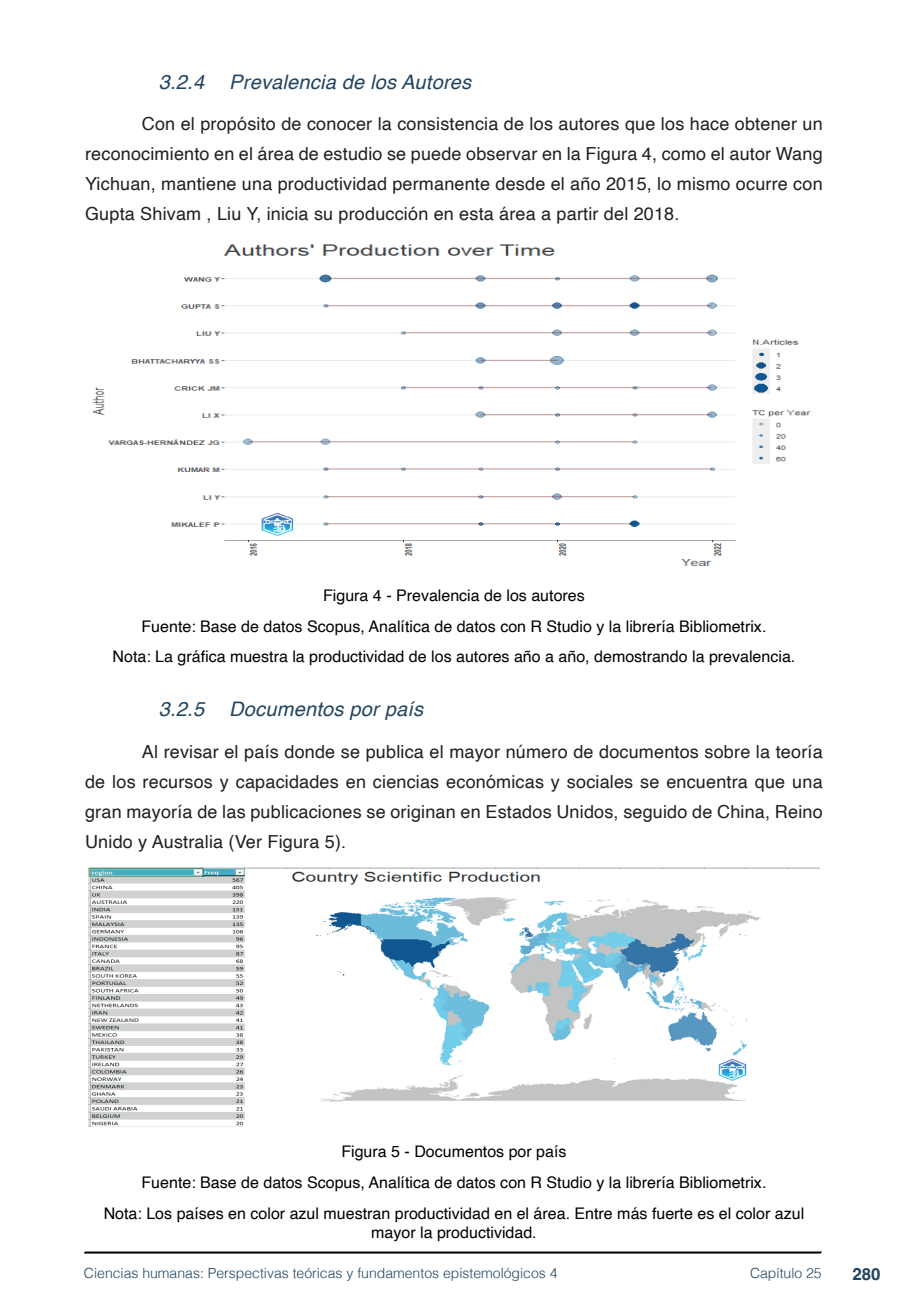
<style>
.page{position:relative;width:908px;height:1304px;background:#fff}
.page>*{position:absolute;margin:0;border:0;box-sizing:border-box;transform-origin:0 0}
.t1{font:italic 20px "Helvetica";letter-spacing:.01em;color:#23445f}
.t2{font:18px/30px "Helvetica";letter-spacing:.01em;color:#231f20;text-align:justify}
.t3{font:700 16.8px "Helvetica";color:#23445f}
.t4{font:16px/30.6px "Helvetica";color:#000;text-align:center}
.t5{font:300 14px "Helvetica";color:#23445f}
</style>
<div class="page">
<svg style="left:84px;top:1251px;width:737px;height:3px;background:#515151"></svg>
<img style="left:92px;top:244px;width:719px;height:322px">
<img style="left:89px;top:868px;width:730px;height:259px">
<p class="t1" style="left:159px;top:66px;width:47px">3.2.4</p>
<p class="t1" style="left:229px;top:66px;width:243px">Prevalencia de los Autores</p>
<p class="t2" style="left:85px;top:109px;width:738px;text-indent:57px">Con el propósito de conocer la consistencia de los autores que los hace obtener un reconocimiento en el área de estudio se puede observar en la Figura 4, como el autor Wang Yichuan, mantiene una productividad permanente desde el año 2015, lo mismo ocurre con Gupta Shivam , Liu Y, inicia su producción en esta área a partir del 2018.</p>
<p class="t4" style="left:112px;top:581px;width:684px">Figura 4 - Prevalencia de los autores<br>Fuente: Base de datos Scopus, Analítica de datos con R Studio y la librería Bibliometrix.<br>Nota: La gráfica muestra la productividad de los autores año a año, demostrando la prevalencia.</p>
<p class="t1" style="left:159px;top:694px;width:47px">3.2.5</p>
<p class="t1" style="left:229px;top:694px;width:195px">Documentos por país</p>
<p class="t2" style="left:85px;top:737px;width:738px;text-indent:57px">Al revisar el país donde se publica el mayor número de documentos sobre la teoría de los recursos y capacidades en ciencias económicas y sociales se encuentra que una gran mayoría de las publicaciones se originan en Estados Unidos, seguido de China, Reino Unido y Australia (Ver Figura 5).</p>
<p class="t4" style="left:104px;top:1137px;width:701px">Figura 5 - Documentos por país<br>Fuente: Base de datos Scopus, Analítica de datos con R Studio y la librería Bibliometrix.<br>Nota: Los países en color azul muestran productividad en el área. Entre más fuerte es el color azul</p>
<p class="t4" style="left:371px;top:1217px;width:167px">mayor la productividad.</p>
<p class="t5" style="left:84px;top:1261px;width:475px">Ciencias humanas: Perspectivas teóricas y fundamentos epistemológicos 4</p>
<p class="t5" style="left:749px;top:1261px;width:73px">Capítulo 25</p>
<p class="t3" style="left:851px;top:1264px;width:30px">280</p>
</div>
